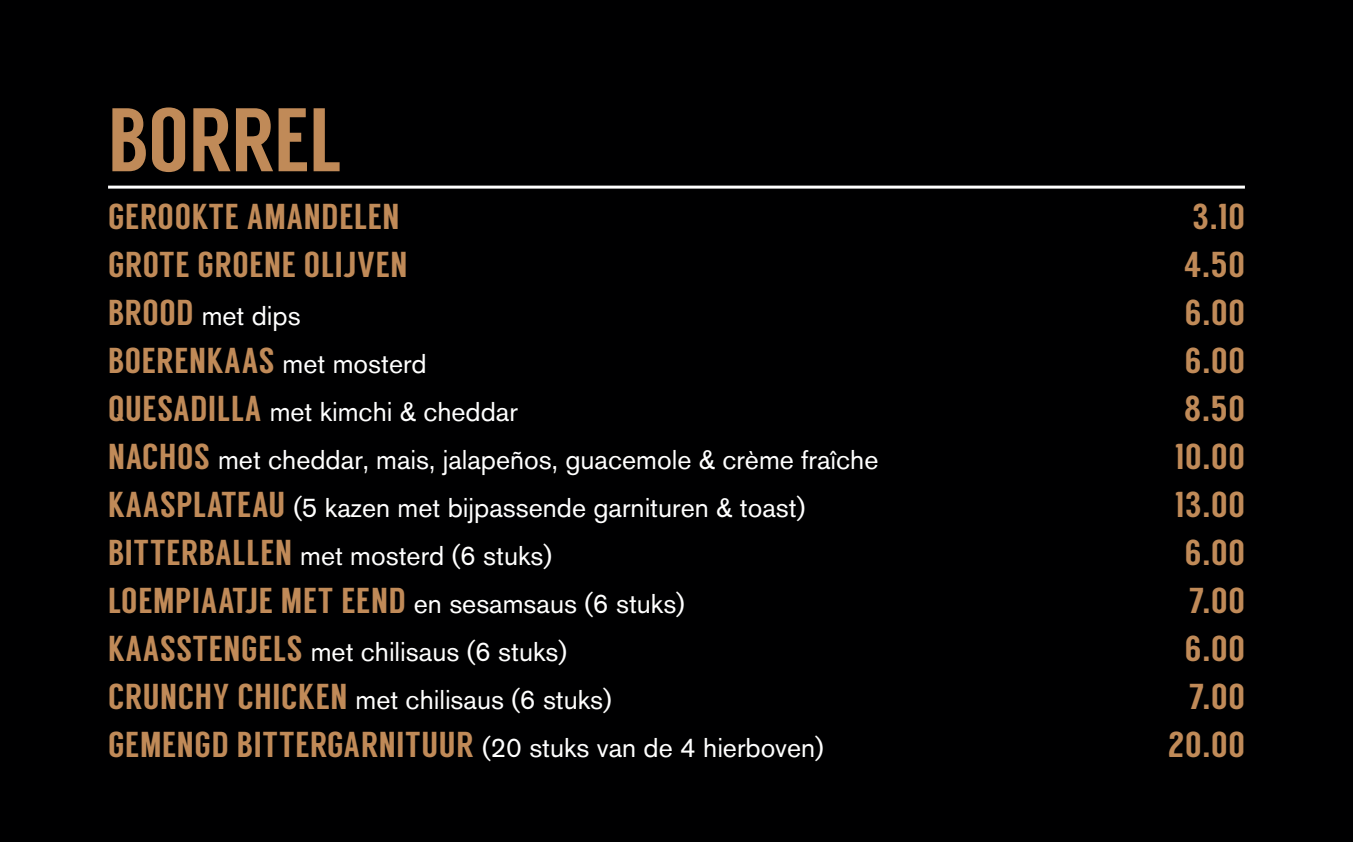
<style>
.page{position:relative;width:1353px;height:842px;background:#fff}
.page>*{position:absolute;margin:0;border:0;box-sizing:border-box;transform-origin:0 0}
.t1{font:90px "Langdon";color:#c08a58}
.t2{font:36px "Langdon";letter-spacing:.02em;color:#c08a58}
.t3{font:27px "Akzidenz Grotesk BQ";color:#fff}
.s1{font-family:"Langdon";font-size:36px;color:#c08a58}
.s2{font-family:"Akzidenz Grotesk BQ";font-size:27px;color:#fff}
</style>
<div class="page">
<div style="left:0;top:0;width:1352px;height:842px;background:#000001"></div>
<hr style="left:108px;top:186px;width:1136px;height:3px;background:#fff">
<p class="t1" style="left:108px;top:88px;width:235px">BORREL</p>
<p class="t2" style="left:108px;top:195px;width:293px">GEROOKTE AMANDELEN</p>
<p class="t2" style="left:108px;top:243px;width:301px">GROTE GROENE OLIJVEN</p>
<p class="t3" style="left:108px;top:300px;width:194px"><span class="s1">BROOD</span> met dips</p>
<p class="t2" style="left:108px;top:339px;width:320px">BOERENKAAS <span class="s2">met mosterd</span></p>
<p class="t3" style="left:108px;top:396px;width:411px"><span class="s1">QUESADILLA</span> met kimchi &amp; cheddar</p>
<p class="t3" style="left:108px;top:444px;width:771px"><span class="s1">NACHOS</span> met cheddar, mais, jalapeños, guacemole &amp; crème fraîche</p>
<p class="t3" style="left:108px;top:492px;width:698px"><span class="s1">KAASPLATEAU</span> (5 kazen met bijpassende garnituren &amp; toast)</p>
<p class="t3" style="left:108px;top:540px;width:445px"><span class="s1">BITTERBALLEN</span> met mosterd (6 stuks)</p>
<p class="t3" style="left:108px;top:588px;width:578px"><span class="s1">LOEMPIAATJE MET EEND</span> en sesamsaus (6 stuks)</p>
<p class="t3" style="left:108px;top:636px;width:460px"><span class="s1">KAASSTENGELS</span> met chilisaus (6 stuks)</p>
<p class="t3" style="left:108px;top:684px;width:505px"><span class="s1">CRUNCHY CHICKEN</span> met chilisaus (6 stuks)</p>
<p class="t3" style="left:108px;top:732px;width:717px"><span class="s1">GEMENGD BITTERGARNITUUR</span> (20 stuks van de 4 hierboven)</p>
<p class="t2" style="left:1192px;top:195px;width:54px">3.10</p>
<p class="t2" style="left:1184px;top:243px;width:62px">4.50</p>
<p class="t2" style="left:1184px;top:291px;width:61px">6.00</p>
<p class="t2" style="left:1184px;top:339px;width:61px">6.00</p>
<p class="t2" style="left:1183px;top:387px;width:63px">8.50</p>
<p class="t2" style="left:1175px;top:435px;width:71px">10.00</p>
<p class="t2" style="left:1174px;top:483px;width:71px">13.00</p>
<p class="t2" style="left:1184px;top:531px;width:61px">6.00</p>
<p class="t2" style="left:1189px;top:579px;width:57px">7.00</p>
<p class="t2" style="left:1184px;top:627px;width:61px">6.00</p>
<p class="t2" style="left:1189px;top:675px;width:57px">7.00</p>
<p class="t2" style="left:1168px;top:723px;width:78px">20.00</p>
</div>
